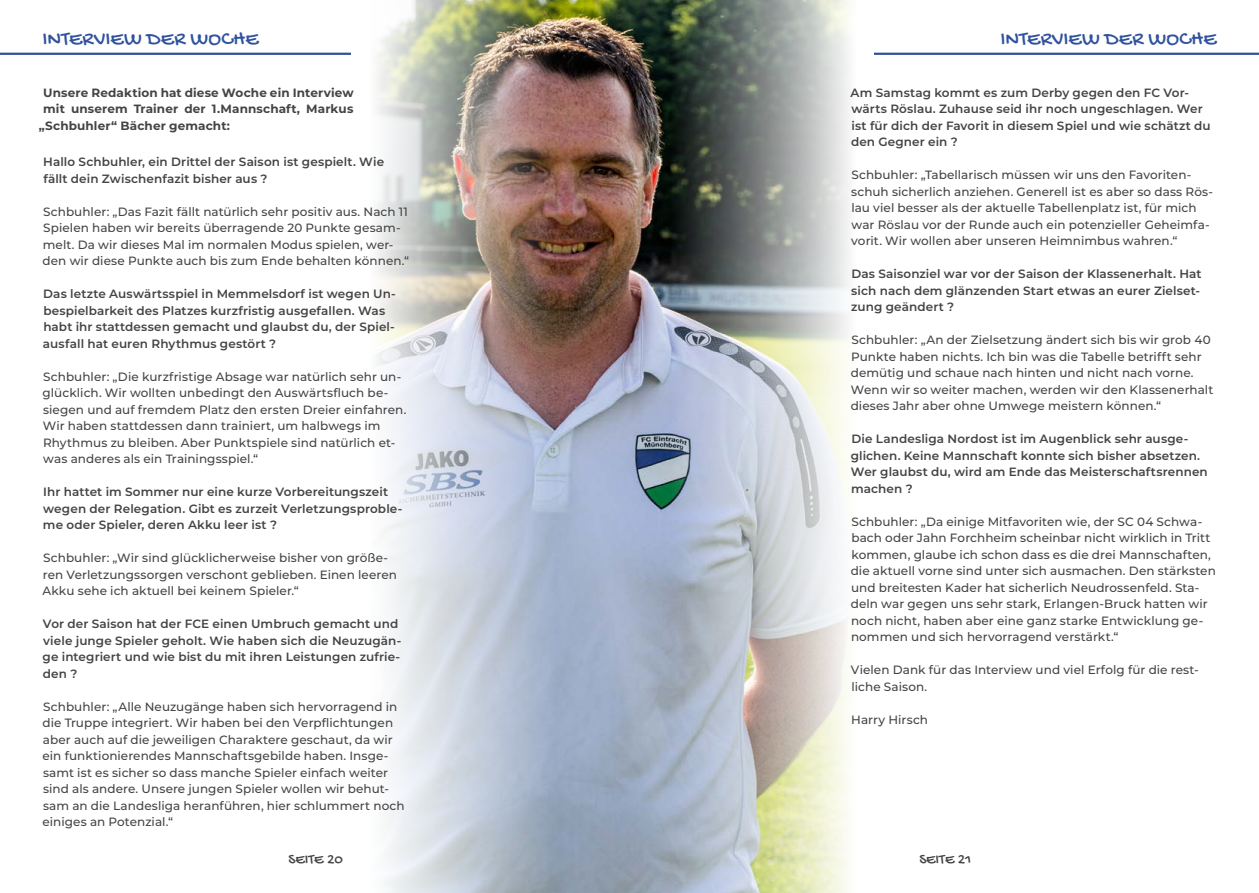
<style>
.page{position:relative;width:1259px;height:893px;background:#fff}
.page>*{position:absolute;margin:0;border:0;box-sizing:border-box;transform-origin:0 0}
.t1{font:21px "Gochi Hand";letter-spacing:.015em;color:#30529f}
.t2{font:15px "Gochi Hand";color:#454444}
.t3{font:500 12px/16.5px "Montserrat";letter-spacing:.005em;color:#454444}
.t4{font:600 12px/16.5px "Montserrat";letter-spacing:.01em;color:#454444}
.t5{font:700 12px "Montserrat";letter-spacing:.01em;color:#454444}
</style>
<div class="page">
<hr style="left:0;top:53px;width:446px;height:2px;background:#30529f">
<hr style="left:812px;top:53px;width:447px;height:2px;background:#30529f">
<img style="left:586px;top:0;width:53px;height:893px">
<img style="left:351px;top:0;width:235px;height:893px">
<img style="left:639px;top:0;width:234px;height:893px">
<h1 class="t1" style="left:43px;top:28px;width:217px">INTERVIEW DER WOCHE</h1>
<p class="t5" style="left:43px;top:84px;width:312px">Unsere Redaktion hat diese Woche ein Interview</p>
<p class="t5" style="left:43px;top:100px;width:311px">mit unserem Trainer der 1.Mannschaft, Markus</p>
<p class="t5" style="left:39px;top:117px;width:193px">„Schbuhler“ Bächer gemacht:</p>
<p class="t4" style="left:43px;top:153px;width:342px">Hallo Schbuhler, ein Drittel der Saison ist gespielt. Wie fällt dein Zwischenfazit bisher aus ?</p>
<p class="t3" style="left:43px;top:203px;width:368px">Schbuhler: „Das Fazit fällt natürlich sehr positiv aus. Nach 11<br>Spielen haben wir bereits überragende 20 Punkte gesam&shy;melt. Da wir dieses Mal im normalen Modus spielen, wer&shy;den wir diese Punkte auch bis zum Ende behalten können.“</p>
<p class="t4" style="left:43px;top:285px;width:354px">Das letzte Auswärtsspiel in Memmelsdorf ist wegen Un&shy;bespielbarkeit des Platzes kurzfristig ausgefallen. Was habt ihr stattdessen gemacht und glaubst du, der Spiel&shy;ausfall hat euren Rhythmus gestört ?</p>
<p class="t3" style="left:43px;top:368px;width:365px">Schbuhler: „Die kurzfristige Absage war natürlich sehr un&shy;glücklich. Wir wollten unbedingt den Auswärtsfluch be&shy;siegen und auf fremdem Platz den ersten Dreier einfahren.<br>Wir haben stattdessen dann trainiert, um halbwegs im Rhythmus zu bleiben. Aber Punktspiele sind natürlich et&shy;was anderes als ein Trainingsspiel.“</p>
<p class="t4" style="left:43px;top:483px;width:361px">Ihr hattet im Sommer nur eine kurze Vorbereitungszeit wegen der Relegation. Gibt es zurzeit Verletzungsproble&shy;me oder Spieler, deren Akku leer ist ?</p>
<p class="t3" style="left:42px;top:549px;width:356px">Schbuhler: „Wir sind glücklicherweise bisher von größe&shy;ren Verletzungssorgen verschont geblieben. Einen leeren<br>Akku sehe ich aktuell bei keinem Spieler.“</p>
<p class="t4" style="left:43px;top:615px;width:360px">Vor der Saison hat der FCE einen Umbruch gemacht und viele junge Spieler geholt. Wie haben sich die Neuzugän&shy;ge integriert und wie bist du mit ihren Leistungen zufrie&shy;den ?</p>
<p class="t3" style="left:43px;top:698px;width:363px">Schbuhler: „Alle Neuzugänge haben sich hervorragend in die Truppe integriert. Wir haben bei den Verpflichtungen aber auch auf die jeweiligen Charaktere geschaut, da wir ein funktionierendes Mannschaftsgebilde haben. Insge&shy;samt ist es sicher so dass manche Spieler einfach weiter sind als andere. Unsere jungen Spieler wollen wir behut&shy;sam an die Landesliga heranführen, hier schlummert noch einiges an Potenzial.“</p>
<h1 class="t1" style="left:1000px;top:28px;width:217px">INTERVIEW DER WOCHE</h1>
<p class="t4" style="left:850px;top:84px;width:361px">Am Samstag kommt es zum Derby gegen den FC Vor&shy;wärts Röslau. Zuhause seid ihr noch ungeschlagen. Wer ist für dich der Favorit in diesem Spiel und wie schätzt du den Gegner ein ?</p>
<p class="t3" style="left:851px;top:166px;width:363px">Schbuhler: „Tabellarisch müssen wir uns den Favoriten&shy;schuh sicherlich anziehen. Generell ist es aber so dass Rös&shy;lau viel besser als der aktuelle Tabellenplatz ist, für mich war Röslau vor der Runde auch ein potenzieller Geheimfa&shy;vorit. Wir wollen aber unseren Heimnimbus wahren.“</p>
<p class="t4" style="left:851px;top:265px;width:352px">Das Saisonziel war vor der Saison der Klassenerhalt. Hat sich nach dem glänzenden Start etwas an eurer Zielset&shy;zung geändert ?</p>
<p class="t3" style="left:850px;top:331px;width:364px">Schbuhler: „An der Zielsetzung ändert sich bis wir grob 40<br>Punkte haben nichts. Ich bin was die Tabelle betrifft sehr demütig und schaue nach hinten und nicht nach vorne.<br>Wenn wir so weiter machen, werden wir den Klassenerhalt dieses Jahr aber ohne Umwege meistern können.“</p>
<p class="t4" style="left:850px;top:430px;width:358px">Die Landesliga Nordost ist im Augenblick sehr ausge&shy;glichen. Keine Mannschaft konnte sich bisher absetzen.<br>Wer glaubst du, wird am Ende das Meisterschaftsrennen machen ?</p>
<p class="t3" style="left:850px;top:513px;width:367px">Schbuhler: „Da einige Mitfavoriten wie, der SC 04 Schwa&shy;bach oder Jahn Forchheim scheinbar nicht wirklich in Tritt kommen, glaube ich schon dass es die drei Mannschaften, die aktuell vorne sind unter sich ausmachen. Den stärksten und breitesten Kader hat sicherlich Neudrossenfeld. Sta&shy;deln war gegen uns sehr stark, Erlangen-Bruck hatten wir noch nicht, haben aber eine ganz starke Entwicklung ge&shy;nommen und sich hervorragend verstärkt.“</p>
<p class="t3" style="left:851px;top:661px;width:349px">Vielen Dank für das Interview und viel Erfolg für die rest&shy;liche Saison.</p>
<p class="t3" style="left:851px;top:711px;width:78px">Harry Hirsch</p>
<p class="t2" style="left:289px;top:852px;width:56px">SEITE 20</p>
<p class="t2" style="left:919px;top:852px;width:53px">SEITE 21</p>
</div>
